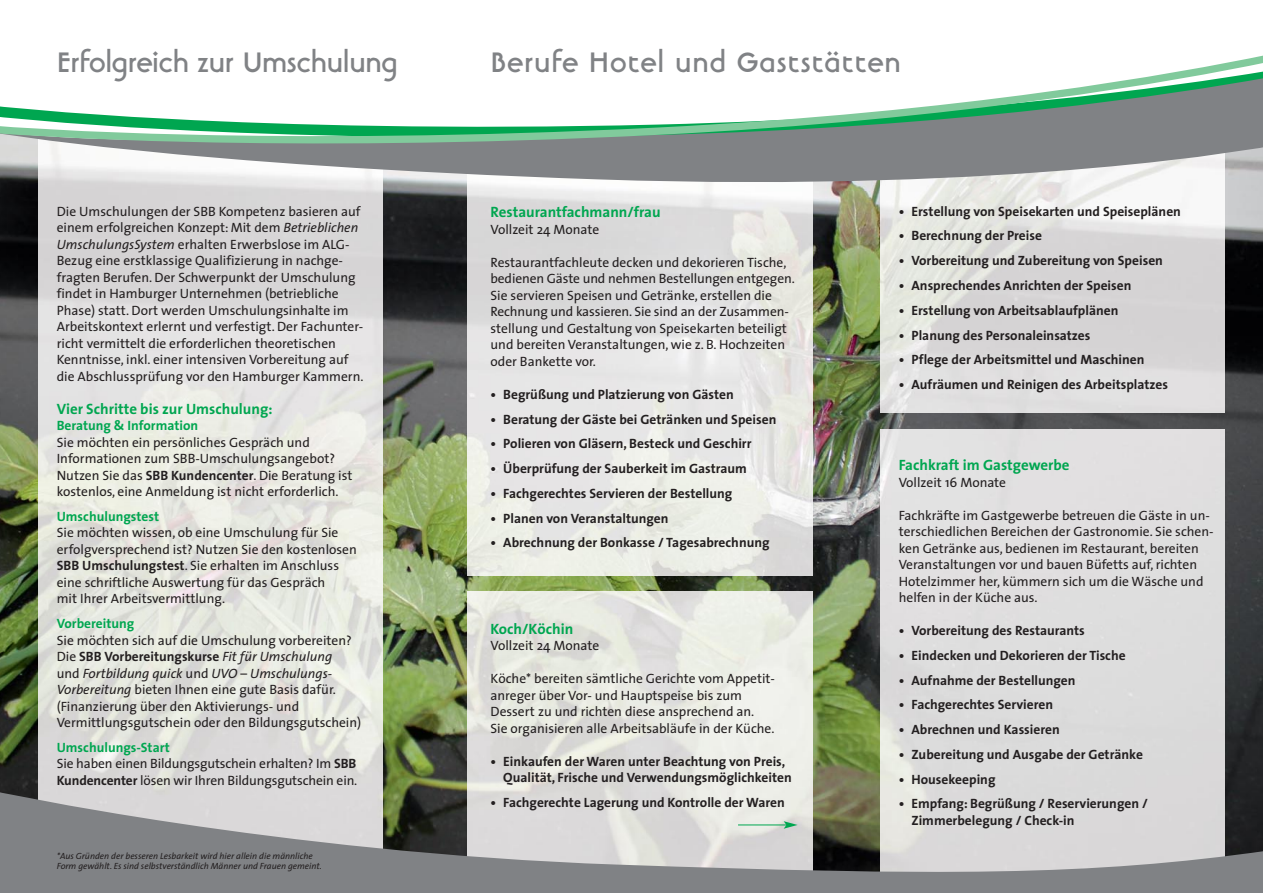
<style>
.page{position:relative;width:1263px;height:893px;background:#fff}
.page>*{position:absolute;margin:0;border:0;box-sizing:border-box;transform-origin:0 0}
.t1{font:700 34.5px "Linotype Banjoman Text";letter-spacing:.025em;color:#808285}
.t2{font:700 34.5px "Linotype Banjoman Text";letter-spacing:-.01em;color:#808285}
.t3{font:700 15px "The Sans";color:#00a650}
.t4{font:13.5px/16.5px "The Sans";color:#231f20}
.t5{font:700 13.5px/16.5px "The Sans";color:#231f20}
.t6{font:700 13.5px "The Sans";color:#00a650}
.t7{font:italic 9px/10.5px "The Sans";color:#231f20}
.s1{font-style:italic}
.s2{font-weight:700}
.s3{font-weight:700;color:#00a650}
</style>
<div class="page">
<img style="left:0;top:194px;width:1263px;height:597px">
<div style="left:880px;top:429px;width:345px;height:362px;background:#dedede"></div>
<img style="left:880px;top:194px;width:345px;height:218px">
<img style="left:468px;top:591px;width:344px;height:200px">
<img style="left:468px;top:194px;width:344px;height:381px">
<img style="left:38px;top:194px;width:345px;height:597px">
<svg style="left:0;top:154px;width:1263px;height:40px"></svg>
<svg style="left:0;top:55px;width:1263px;height:99px"></svg>
<svg style="left:0;top:791px;width:1263px;height:102px;background:#a6a6a6"></svg>
<hr style="left:738px;top:825px;width:48px;height:1px;background:#00a650">
<svg style="left:784px;top:821px;width:13px;height:8px"></svg>
<h1 class="t2" style="left:57px;top:48px;width:343px">Erfolgreich zur Umschulung</h1>
<h1 class="t1" style="left:491px;top:48px;width:412px">Berufe Hotel und Gaststätten</h1>
<p class="t4" style="left:57px;top:204px;width:308px">Die Umschulungen der SBB Kompetenz basieren auf einem erfolgreichen Konzept: Mit dem <span class="s1">Betrieblichen UmschulungsSystem</span> erhalten Erwerbslose im ALG-Bezug eine erstklassige Qualifizierung in nachge&shy;fragten Berufen. Der Schwerpunkt der Umschulung findet in Hamburger Unternehmen (betriebliche Phase) statt. Dort werden Umschulungsinhalte im Arbeitskontext erlernt und verfestigt. Der Fachunter&shy;richt vermittelt die erforderlichen theoretischen Kenntnisse, inkl. einer intensiven Vorbereitung auf die Abschlussprüfung vor den Hamburger Kammern.</p>
<p class="t3" style="left:57px;top:403px;width:217px">Vier Schritte bis zur Umschulung:</p>
<p class="t6" style="left:57px;top:420px;width:143px">Beratung &amp; Information</p>
<p class="t4" style="left:57px;top:435px;width:297px">Sie möchten ein persönliches Gespräch und Informationen zum SBB-Umschulungsangebot?<br>Nutzen Sie das <span class="s2">SBB Kundencenter</span>. Die Beratung ist kostenlos, eine Anmeldung ist nicht erforderlich.</p>
<p class="t6" style="left:57px;top:511px;width:104px">Umschulungstest</p>
<p class="t4" style="left:57px;top:526px;width:302px">Sie möchten wissen, ob eine Umschulung für Sie erfolgversprechend ist? Nutzen Sie den kostenlosen <span class="s2">SBB Umschulungstest</span>. Sie erhalten im Anschluss eine schriftliche Auswertung für das Gespräch<br>mit Ihrer Arbeitsvermittlung.</p>
<p class="t6" style="left:57px;top:618px;width:79px">Vorbereitung</p>
<p class="t4" style="left:57px;top:633px;width:306px">Sie möchten sich auf die Umschulung vorbereiten?<br>Die <span class="s2">SBB Vorbereitungskurse</span> <span class="s1">Fit für Umschulung<br></span>und <span class="s1">Fortbildung quick</span> und <span class="s1">UVO – Umschulungs-Vorbereitung</span> bieten Ihnen eine gute Basis dafür. (Finanzierung über den Aktivierungs- und Vermittlungsgutschein oder den Bildungsgutschein)</p>
<p class="t4" style="left:57px;top:740px;width:302px"><span class="s3">Umschulungs-Start<br></span>Sie haben einen Bildungsgutschein erhalten? Im <span class="s2">SBB<br>Kundencenter</span> lösen wir Ihren Bildungsgutschein ein.</p>
<p class="t7" style="left:57px;top:851px;width:267px">*Aus Gründen der besseren Lesbarkeit wird hier allein die männliche<br>Form gewählt. Es sind selbstverständlich Männer und Frauen gemeint.</p>
<p class="t3" style="left:490px;top:206px;width:172px">Restaurantfachmann/frau</p>
<p class="t4" style="left:490px;top:222px;width:110px">Vollzeit 24 Monate</p>
<p class="t4" style="left:490px;top:255px;width:306px">Restaurantfachleute decken und dekorieren Tische, bedienen Gäste und nehmen Bestellungen entgegen.<br>Sie servieren Speisen und Getränke, erstellen die Rechnung und kassieren. Sie sind an der Zusammen&shy;stellung und Gestaltung von Speisekarten beteiligt und bereiten Veranstaltungen, wie z. B. Hochzeiten oder Bankette vor.</p>
<p class="t5" style="left:490px;top:387px;width:245px">• Begrüßung und Platzierung von Gästen</p>
<p class="t5" style="left:490px;top:412px;width:287px">• Beratung der Gäste bei Getränken und Speisen</p>
<p class="t5" style="left:490px;top:437px;width:262px">• Polieren von Gläsern, Besteck und Geschirr</p>
<p class="t5" style="left:490px;top:462px;width:258px">• Überprüfung der Sauberkeit im Gastraum</p>
<p class="t5" style="left:490px;top:486px;width:243px">• Fachgerechtes Servieren der Bestellung</p>
<p class="t5" style="left:490px;top:511px;width:180px">• Planen von Veranstaltungen</p>
<p class="t5" style="left:490px;top:536px;width:281px">• Abrechnung der Bonkasse / Tagesabrechnung</p>
<p class="t3" style="left:490px;top:623px;width:84px">Koch/Köchin</p>
<p class="t4" style="left:490px;top:639px;width:110px">Vollzeit 24 Monate</p>
<p class="t4" style="left:490px;top:672px;width:286px">Köche* bereiten sämtliche Gerichte vom Appetit&shy;anreger über Vor- und Hauptspeise bis zum Dessert zu und richten diese ansprechend an.<br>Sie organisieren alle Arbeitsabläufe in der Küche.</p>
<p class="t5" style="left:503px;top:754px;width:290px;text-indent:-13px">• Einkaufen der Waren unter Beachtung von Preis,<br>Qualität, Frische und Verwendungsmöglichkeiten</p>
<p class="t5" style="left:490px;top:795px;width:296px">• Fachgerechte Lagerung und Kontrolle der Waren</p>
<p class="t5" style="left:899px;top:204px;width:284px">• Erstellung von Speisekarten und Speiseplänen</p>
<p class="t5" style="left:899px;top:229px;width:145px">• Berechnung der Preise</p>
<p class="t5" style="left:899px;top:254px;width:266px">• Vorbereitung und Zubereitung von Speisen</p>
<p class="t5" style="left:899px;top:278px;width:234px">• Ansprechendes Anrichten der Speisen</p>
<p class="t5" style="left:899px;top:303px;width:221px">• Erstellung von Arbeitsablaufplänen</p>
<p class="t5" style="left:899px;top:328px;width:193px">• Planung des Personaleinsatzes</p>
<p class="t5" style="left:899px;top:353px;width:247px">• Pflege der Arbeitsmittel und Maschinen</p>
<p class="t5" style="left:899px;top:377px;width:271px">• Aufräumen und Reinigen des Arbeitsplatzes</p>
<p class="t3" style="left:899px;top:459px;width:172px">Fachkraft im Gastgewerbe</p>
<p class="t4" style="left:899px;top:475px;width:109px">Vollzeit 16 Monate</p>
<p class="t4" style="left:899px;top:508px;width:316px">Fachkräfte im Gastgewerbe betreuen die Gäste in un&shy;terschiedlichen Bereichen der Gastronomie. Sie schen&shy;ken Getränke aus, bedienen im Restaurant, bereiten Veranstaltungen vor und bauen Büfetts auf, richten Hotelzimmer her, kümmern sich um die Wäsche und helfen in der Küche aus.</p>
<p class="t5" style="left:899px;top:623px;width:188px">• Vorbereitung des Restaurants</p>
<p class="t5" style="left:899px;top:648px;width:228px">• Eindecken und Dekorieren der Tische</p>
<p class="t5" style="left:899px;top:673px;width:178px">• Aufnahme der Bestellungen</p>
<p class="t5" style="left:899px;top:698px;width:156px">• Fachgerechtes Servieren</p>
<p class="t5" style="left:899px;top:722px;width:162px">• Abrechnen und Kassieren</p>
<p class="t5" style="left:899px;top:747px;width:246px">• Zubereitung und Ausgabe der Getränke</p>
<p class="t5" style="left:899px;top:772px;width:98px">• Housekeeping</p>
<p class="t5" style="left:911px;top:797px;width:238px;text-indent:-13px">• Empfang: Begrüßung / Reservierungen /<br>Zimmerbelegung / Check-in</p>
</div>
